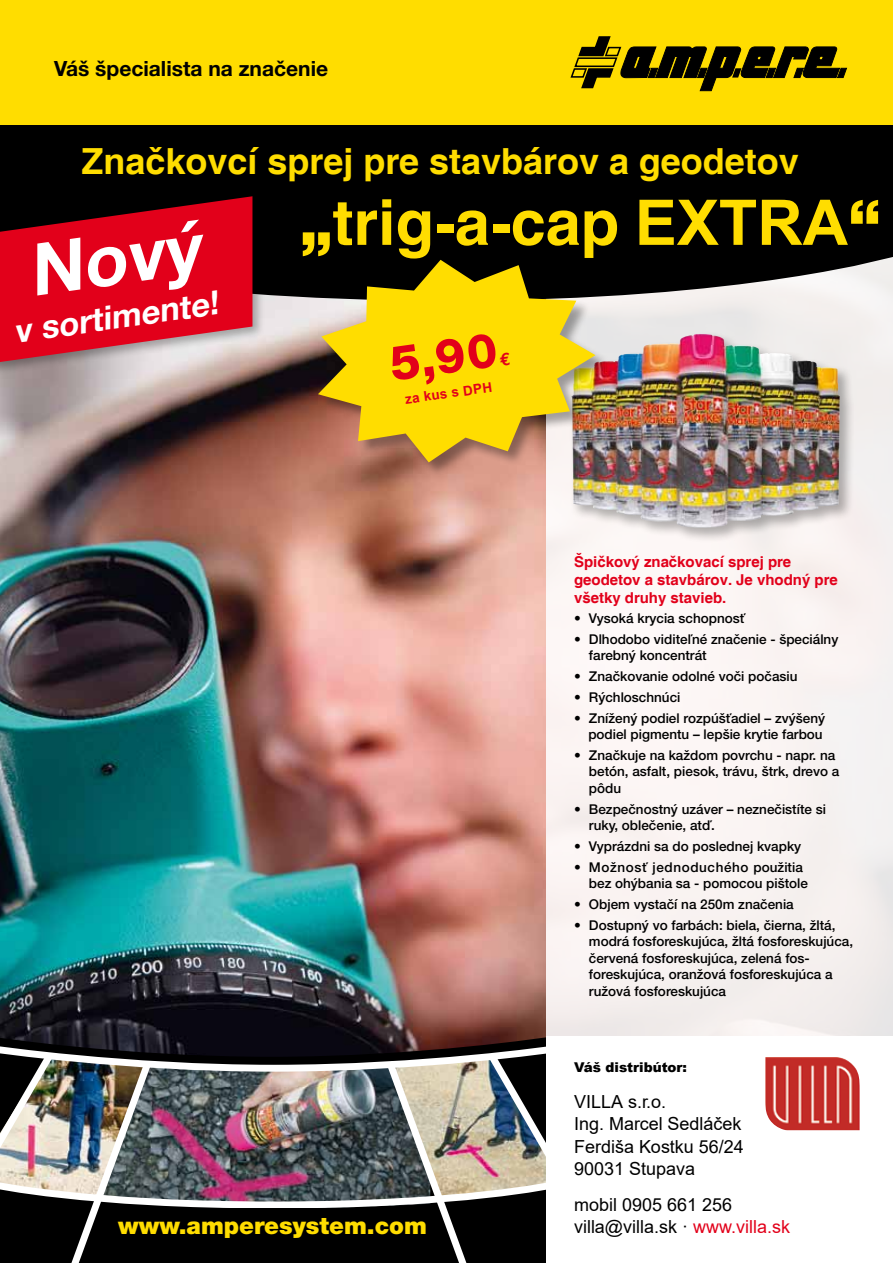
<style>
.page{position:relative;width:893px;height:1263px;background:#fff}
.page>*{position:absolute;margin:0;border:0;box-sizing:border-box;transform-origin:0 0}
.t1{font:700 72px "Helvetica Neue LT Pro";color:#fff}
.t2{font:700 63px "Helvetica";color:#fd0}
.t3{font:800 48px "Helvetica Neue LT Pro";color:#e2001a}
.t4{font:700 36px "Helvetica";color:#fd0}
.t5{font:700 33px "Helvetica Neue LT Pro";color:#fff}
.t6{font:900 23.7px "Helvetica Neue LT Pro";color:#fd0}
.t7{font:700 21px "Helvetica Neue LT Pro";color:#000}
.t8{font:18px/22.5px "Arial";color:#000}
.t9{font:700 15px/18px "Helvetica";color:#e2001a}
.t10{font:500 13.5px/16.5px "Helvetica Neue LT Pro";color:#000}
.t11{font:900 13.5px "Arial";color:#000}
.t12{font:700 13.5px "Arial";color:#e2001a}
.s1{font-family:"Helvetica Neue LT Pro";font-weight:900}
.s2{font-family:"Arial"}
.s3{color:#e2001a}
</style>
<div class="page">
<img style="left:0;top:301px;width:546px;height:736px">
<svg style="left:0;top:1037px;width:546px;height:5px;background:#23161c"></svg>
<svg style="left:0;top:1212px;width:114px;height:51px;background:#101010"></svg>
<svg style="left:432px;top:1212px;width:114px;height:51px;background:#101010"></svg>
<img style="left:0;top:1042px;width:546px;height:170px">
<div style="left:114px;top:1208px;width:318px;height:55px;background:#000"></div>
<div style="left:546px;top:127px;width:347px;height:1136px;background:#f9f3f2"></div>
<div style="left:0;top:124px;width:893px;height:177px;background:#000"></div>
<div style="left:0;top:0;width:893px;height:124px;background:#fd0"></div>
<svg style="left:570px;top:36px;width:277px;height:55px"></svg>
<div style="left:568px;top:330px;width:286px;height:212px;background:#000;opacity:.3"></div>
<img style="left:609px;top:334px;width:90px;height:34px">
<div style="left:547px;top:1037px;width:346px;height:226px;background:#fff"></div>
<img style="left:765px;top:1057px;width:95px;height:73px">
<div style="left:0;top:193px;width:265px;height:183px;background:#000;opacity:.3"></div>
<svg style="left:0;top:196px;width:252px;height:166px;background:#c61428"></svg>
<div style="left:317px;top:259px;width:292px;height:217px;background:#000;opacity:.35"></div>
<svg style="left:318px;top:260px;width:277px;height:202px;background:#c9ab21"></svg>
<svg style="left:499px;top:352px;width:12px;height:14px"></svg>
<h3 class="t7" style="left:54px;top:55px;width:276px">Váš špecialista na značenie</h3>
<h3 class="t4" style="left:82px;top:143px;width:718px">Značkovcí sprej pre stavbárov a geodetov</h3>
<h1 class="t1" style="left:23px;top:226px;width:174px;rotate:-8deg">Nový</h1>
<h3 class="t5" style="left:11px;top:310px;width:207px;rotate:-8deg">v sortimente!</h3>
<h2 class="t2" style="left:300px;top:192px;width:582px"><span class="s1">„</span>trig<span class="s2">-</span>a<span class="s2">-</span>cap <span class="s2">EXTRA</span><span class="s1">“</span></h2>
<h3 class="t3" style="left:386px;top:336px;width:109px;rotate:-8deg">5,90</h3>
<p class="t12" style="left:404px;top:392px;width:89px;rotate:-8deg">za kus s DPH</p>
<p class="t9" style="left:574px;top:553px;width:265px">Špičkový značkovací sprej pre geodetov a stavbárov. Je vhodný pre všetky druhy stavieb.</p>
<p class="t10" style="left:574px;top:610px;width:172px">• Vysoká krycia schopnosť</p>
<p class="t10" style="left:589px;top:631px;width:251px;text-indent:-15px">• Dlhodobo viditeľné značenie - špeciálny farebný koncentrát</p>
<p class="t10" style="left:574px;top:668px;width:225px">• Značkovanie odolné voči počasiu</p>
<p class="t10" style="left:574px;top:689px;width:108px">• Rýchloschnúci</p>
<p class="t10" style="left:574px;top:709px;width:253px;text-align:right">• Znížený podiel rozpúšťadiel – zvýšený podiel pigmentu – lepšie krytie farbou</p>
<p class="t10" style="left:589px;top:747px;width:252px;text-indent:-15px">• Značkuje na každom povrchu - napr. na betón, asfalt, piesok, trávu, štrk, drevo a pôdu</p>
<p class="t10" style="left:589px;top:800px;width:239px;text-indent:-15px">• Bezpečnostný uzáver – neznečistíte si ruky, oblečenie, atď.</p>
<p class="t10" style="left:574px;top:838px;width:229px">• Vyprázdni sa do poslednej kvapky</p>
<p class="t10" style="left:589px;top:858px;width:221px;text-indent:-15px">• Možnosť jednoduchého použitia bez ohýbania sa - pomocou pištole</p>
<p class="t10" style="left:574px;top:896px;width:221px">• Objem vystačí na 250m značenia</p>
<p class="t10" style="left:589px;top:916px;width:266px;text-indent:-15px">• Dostupný vo farbách: biela, čierna, žltá, modrá fosforeskujúca, žltá fosforeskujúca, červená fosforeskujúca, zelená fos&shy;foreskujúca, oranžová fosforeskujúca a ružová fosforeskujúca</p>
<p class="t11" style="left:574px;top:1061px;width:115px">Váš distribútor:</p>
<h3 class="t6" style="left:118px;top:1211px;width:310px">www.amperesystem.com</h3>
<h3 class="t8" style="left:574px;top:1091px;width:171px">VILLA s.r.o.<br>Ing. Marcel Sedláček<br>Ferdiša Kostku 56/24<br>90031 Stupava</h3>
<h3 class="t8" style="left:574px;top:1194px;width:217px">mobil 0905 661 256 villa@villa.sk · <span class="s3">www.villa.sk</span></h3>
</div>
